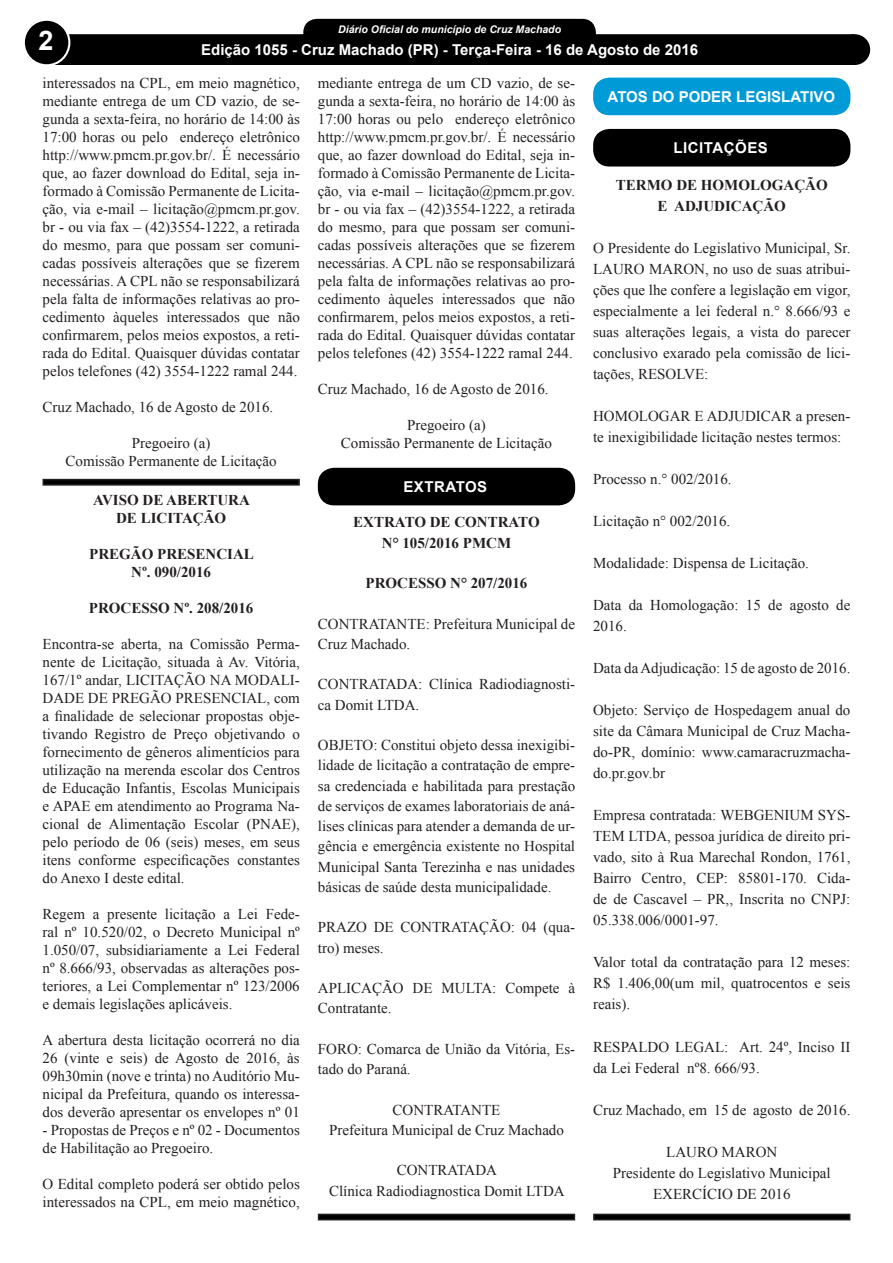
<style>
.page{position:relative;width:893px;height:1263px;background:#fff}
.page>*{position:absolute;margin:0;border:0;box-sizing:border-box;transform-origin:0 0}
.t1{font:700 27px "Arial";color:#fff}
.t2{font:15px/18px "Times New Roman";color:#231f20;text-align:justify}
.t3{font:700 15px "Times New Roman";color:#231f20}
.t4{font:700 15px "Arial";color:#fff}
.t5{font:700 15px "Arial";letter-spacing:.035em;color:#fff}
.t6{font:italic 700 10.5px "Arial";color:#fff}
</style>
<div class="page">
<div style="left:305px;top:20px;width:289px;height:28px;background:#000;border-radius:12px"></div>
<div style="left:303px;top:19px;width:293px;height:31px;border:3px solid #000;border-radius:12px"></div>
<div style="left:39px;top:34px;width:815px;height:31px;background:#000;border:2px solid #000"></div>
<div style="left:24px;top:20px;width:45px;height:45px;background:#000;border-radius:50%"></div>
<div style="left:23px;top:19px;width:47px;height:47px;border:2px solid #fff;border-radius:50%"></div>
<div style="left:840px;top:35px;width:29px;height:29px;background:#000;border-radius:50%"></div>
<div style="left:839px;top:34px;width:31px;height:31px;border:2px solid #000;border-radius:50%"></div>
<svg style="left:42px;top:478px;width:258px;height:8px;background:#333232"></svg>
<div style="left:318px;top:468px;width:257px;height:37px;background:#000;border-radius:16px"></div>
<svg style="left:317px;top:1213px;width:259px;height:8px;background:#343233"></svg>
<div style="left:593px;top:78px;width:257px;height:37px;background:#009bd6;border-radius:16px"></div>
<div style="left:593px;top:129px;width:257px;height:38px;background:#000;border-radius:16px"></div>
<svg style="left:593px;top:1213px;width:258px;height:8px;background:#333232"></svg>
<p class="t6" style="left:338px;top:22px;width:224px">Diário Oficial do município de Cruz Machado</p>
<p class="t4" style="left:201px;top:40px;width:498px">Edição 1055 - Cruz Machado (PR) - Terça-Feira - 16 de Agosto de 2016</p>
<p class="t2" style="left:43px;top:74px;width:259px">interessados na CPL, em meio magnético, mediante entrega de um CD vazio, de se&shy;gunda a sexta-feira, no horário de 14:00 às 17:00 horas ou pelo endereço eletrônico http://www.pmcm.pr.gov.br/. É necessário que, ao fazer download do Edital, seja in&shy;formado à Comissão Permanente de Licita&shy;ção, via e-mail – licitação@pmcm.pr.gov. br - ou via fax – (42)3554-1222, a retirada do mesmo, para que possam ser comuni&shy;cadas possíveis alterações que se fizerem necessárias. A CPL não se responsabilizará pela falta de informações relativas ao pro&shy;cedimento àqueles interessados que não confirmarem, pelos meios expostos, a reti&shy;rada do Edital. Quaisquer dúvidas contatar pelos telefones (42) 3554-1222 ramal 244.</p>
<p class="t2" style="left:43px;top:398px;width:232px">Cruz Machado, 16 de Agosto de 2016.</p>
<p class="t2" style="left:132px;top:434px;width:80px">Pregoeiro (a)</p>
<p class="t2" style="left:66px;top:452px;width:213px">Comissão Permanente de Licitação</p>
<p class="t3" style="left:93px;top:489px;width:158px">AVISO DE ABERTURA</p>
<p class="t3" style="left:116px;top:507px;width:112px">DE LICITAÇÃO</p>
<p class="t3" style="left:89px;top:543px;width:166px">PREGÃO PRESENCIAL</p>
<p class="t3" style="left:131px;top:561px;width:81px">Nº. 090/2016</p>
<p class="t3" style="left:89px;top:597px;width:166px">PROCESSO Nº. 208/2016</p>
<p class="t2" style="left:43px;top:635px;width:259px">Encontra-se aberta, na Comissão Perma&shy;nente de Licitação, situada à Av. Vitória, 167/1º andar, LICITAÇÃO NA MODALI-DADE DE PREGÃO PRESENCIAL, com a finalidade de selecionar propostas obje&shy;tivando Registro de Preço objetivando o fornecimento de gêneros alimentícios para utilização na merenda escolar dos Centros de Educação Infantis, Escolas Municipais e APAE em atendimento ao Programa Na&shy;cional de Alimentação Escolar (PNAE), pelo período de 06 (seis) meses, em seus itens conforme especificações constantes do Anexo I deste edital.</p>
<p class="t2" style="left:43px;top:905px;width:259px">Regem a presente licitação a Lei Fede&shy;ral nº 10.520/02, o Decreto Municipal nº 1.050/07, subsidiariamente a Lei Federal nº 8.666/93, observadas as alterações pos&shy;teriores, a Lei Complementar nº 123/2006 e demais legislações aplicáveis.</p>
<p class="t2" style="left:43px;top:1031px;width:259px">A abertura desta licitação ocorrerá no dia 26 (vinte e seis) de Agosto de 2016, às 09h30min (nove e trinta) no Auditório Mu&shy;nicipal da Prefeitura, quando os interessa&shy;dos deverão apresentar os envelopes nº 01</p>
<p class="t2" style="left:43px;top:1121px;width:259px">- Propostas de Preços e nº 02 - Documentos de Habilitação ao Pregoeiro.</p>
<p class="t2" style="left:43px;top:1175px;width:259px">O Edital completo poderá ser obtido pelos interessados na CPL, em meio magnético,</p>
<p class="t1" style="left:38px;top:21px;width:17px">2</p>
<p class="t2" style="left:318px;top:74px;width:259px">mediante entrega de um CD vazio, de se&shy;gunda a sexta-feira, no horário de 14:00 às 17:00 horas ou pelo endereço eletrônico http://www.pmcm.pr.gov.br/. É necessário que, ao fazer download do Edital, seja in&shy;formado à Comissão Permanente de Licita&shy;ção, via e-mail – licitação@pmcm.pr.gov. br - ou via fax – (42)3554-1222, a retirada do mesmo, para que possam ser comuni&shy;cadas possíveis alterações que se fizerem necessárias. A CPL não se responsabilizará pela falta de informações relativas ao pro&shy;cedimento àqueles interessados que não confirmarem, pelos meios expostos, a reti&shy;rada do Edital. Quaisquer dúvidas contatar pelos telefones (42) 3554-1222 ramal 244.</p>
<p class="t2" style="left:318px;top:380px;width:232px">Cruz Machado, 16 de Agosto de 2016.</p>
<p class="t2" style="left:407px;top:416px;width:80px">Pregoeiro (a)</p>
<p class="t2" style="left:341px;top:434px;width:213px">Comissão Permanente de Licitação</p>
<p class="t5" style="left:403px;top:476px;width:85px">EXTRATOS</p>
<p class="t3" style="left:353px;top:511px;width:188px">EXTRATO DE CONTRATO</p>
<p class="t3" style="left:382px;top:532px;width:131px">N° 105/2016 PMCM</p>
<p class="t3" style="left:366px;top:572px;width:163px">PROCESSO N° 207/2016</p>
<p class="t2" style="left:318px;top:613px;width:259px;line-height:20.2px">CONTRATANTE: Prefeitura Municipal de<br>Cruz Machado.</p>
<p class="t2" style="left:318px;top:674px;width:259px;line-height:20.2px">CONTRATADA: Clínica Radiodiagnosti&shy;ca Domit LTDA.</p>
<p class="t2" style="left:318px;top:734px;width:259px;line-height:20.2px">OBJETO: Constitui objeto dessa inexigibi&shy;lidade de licitação a contratação de empre&shy;sa credenciada e habilitada para prestação de serviços de exames laboratoriais de aná&shy;lises clínicas para atender a demanda de ur&shy;gência e emergência existente no Hospital Municipal Santa Terezinha e nas unidades básicas de saúde desta municipalidade.</p>
<p class="t2" style="left:318px;top:917px;width:259px;line-height:20.2px">PRAZO DE CONTRATAÇÃO: 04 (qua&shy;tro) meses.</p>
<p class="t2" style="left:318px;top:977px;width:259px;line-height:20.2px">APLICAÇÃO DE MULTA: Compete à<br>Contratante.</p>
<p class="t2" style="left:318px;top:1038px;width:259px;line-height:20.2px">FORO: Comarca de União da Vitória, Es&shy;tado do Paraná.</p>
<p class="t2" style="left:392px;top:1100px;width:109px">CONTRATANTE</p>
<p class="t2" style="left:329px;top:1120px;width:236px">Prefeitura Municipal de Cruz Machado</p>
<p class="t2" style="left:397px;top:1161px;width:102px">CONTRATADA</p>
<p class="t2" style="left:329px;top:1181px;width:237px">Clínica Radiodiagnostica Domit LTDA</p>
<p class="t4" style="left:608px;top:86px;width:229px">ATOS DO PODER LEGISLATIVO</p>
<p class="t5" style="left:673px;top:138px;width:96px">LICITAÇÕES</p>
<p class="t3" style="left:616px;top:175px;width:213px">TERMO DE HOMOLOGAÇÃO</p>
<p class="t3" style="left:658px;top:196px;width:130px">E ADJUDICAÇÃO</p>
<p class="t2" style="left:593px;top:237px;width:259px;line-height:21px">O Presidente do Legislativo Municipal, Sr.<br>LAURO MARON, no uso de suas atribui&shy;ções que lhe confere a legislação em vigor, especialmente a lei federal n.° 8.666/93 e suas alterações legais, a vista do parecer conclusivo exarado pela comissão de lici&shy;tações, RESOLVE:</p>
<p class="t2" style="left:593px;top:405px;width:259px;line-height:21px">HOMOLOGAR E ADJUDICAR a presen&shy;te inexigibilidade licitação nestes termos:</p>
<p class="t2" style="left:593px;top:470px;width:140px">Processo n.° 002/2016.</p>
<p class="t2" style="left:593px;top:512px;width:139px">Licitação n° 002/2016.</p>
<p class="t2" style="left:593px;top:554px;width:217px">Modalidade: Dispensa de Licitação.</p>
<p class="t2" style="left:593px;top:594px;width:259px;line-height:21px">Data da Homologação: 15 de agosto de<br>2016.</p>
<p class="t2" style="left:593px;top:659px;width:259px">Data da Adjudicação: 15 de agosto de 2016.</p>
<p class="t2" style="left:593px;top:699px;width:259px;line-height:21px">Objeto: Serviço de Hospedagem anual do site da Câmara Municipal de Cruz Macha&shy;do-PR, domínio: www.camaracruzmacha&shy;do.pr.gov.br</p>
<p class="t2" style="left:593px;top:804px;width:259px;line-height:21px">Empresa contratada: WEBGENIUM SYS-TEM LTDA, pessoa jurídica de direito pri&shy;vado, sito à Rua Marechal Rondon, 1761, Bairro Centro, CEP: 85801-170. Cida&shy;de de Cascavel – PR,, Inscrita no CNPJ:<br>05.338.006/0001-97.</p>
<p class="t2" style="left:593px;top:951px;width:259px;line-height:21px">Valor total da contratação para 12 meses:<br>R$ 1.406,00(um mil, quatrocentos e seis reais).</p>
<p class="t2" style="left:593px;top:1035px;width:259px;line-height:21px">RESPALDO LEGAL: Art. 24º, Inciso II da Lei Federal nº8. 666/93.</p>
<p class="t2" style="left:593px;top:1100px;width:259px">Cruz Machado, em 15 de agosto de 2016.</p>
<p class="t2" style="left:666px;top:1142px;width:113px">LAURO MARON</p>
<p class="t2" style="left:613px;top:1163px;width:219px">Presidente do Legislativo Municipal</p>
<p class="t2" style="left:653px;top:1184px;width:139px">EXERCÍCIO DE 2016</p>
</div>
